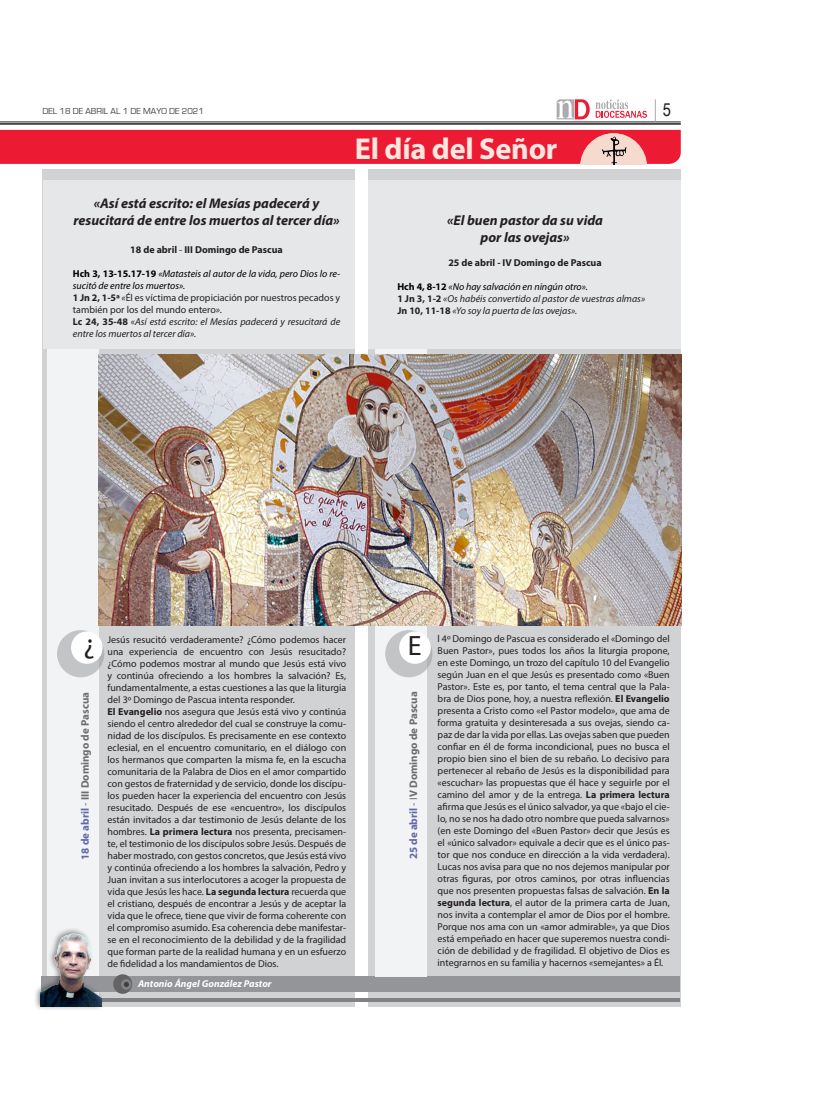
<style>
.page{position:relative;width:823px;height:1106px;background:#fff}
.page>*{position:absolute;margin:0;border:0;box-sizing:border-box;transform-origin:0 0}
.parrafo2{font:700 30.3px "Myriad Pro";letter-spacing:-.01em;color:#fde7df}
.parrafo2-2{font:28px "Myriad Pro";color:#231f20}
.t1{font:18px "Arial Narrow";color:#231f20}
.Párrafo_NODI{font:italic 700 14px "Myriad Pro";color:#231f20}
.parrafo2-3{font:700 11px "Myriad Pro";color:#6c6d70}
.Párrafo_NODI-2{font:10px/12px "Myriad Pro";color:#231f20;text-align:justify}
.Párrafo_NODI-3{font:italic 10px/12px "Myriad Pro";color:#231f20}
.Párrafo_NODI-4{font:italic 10px/12px "Myriad Pro";color:#000}
.parrafo2-4{font:700 10px "Myriad Pro";color:#231f20}
.parrafo2-5{font:italic 700 10px "Myriad Pro";color:#fff}
.t2{font:9px "Eurostile";color:#3e3e3f}
.s1{font-weight:400}
.s2{font-weight:700;font-style:normal}
.s3{font-weight:700}
.s4{font-style:italic}
.s5{font-style:normal}
.s6{color:#6168a7}
</style>
<div class="page">
<hr style="left:0;top:122px;width:680px;height:1px;background:#231f20">
<hr style="left:0;top:123px;width:680px;height:2px;background:#231f20">
<svg style="left:556px;top:99px;width:33px;height:20px"></svg>
<svg style="left:595px;top:99px;width:51px;height:19px"></svg>
<svg style="left:654px;top:99px;width:1px;height:22px"></svg>
<div style="left:0;top:130px;width:680px;height:34px;background:#ed1a33"></div>
<div style="left:579px;top:133px;width:67px;height:68px;background:#f7dace;border-radius:50%"></div>
<img style="left:601px;top:137px;width:25px;height:28px">
<div style="left:537px;top:165px;width:117px;height:44px;background:#fff"></div>
<div style="left:42px;top:169px;width:312px;height:837px;background:#d1d2d4"></div>
<div style="left:47px;top:291px;width:52px;height:715px;background:#f2f3f4"></div>
<div style="left:43px;top:180px;width:311px;height:169px;background:#e6e7e9"></div>
<div style="left:368px;top:169px;width:312px;height:837px;background:#d1d2d4"></div>
<svg style="left:104px;top:997px;width:575px;height:4px;fill:#808285"></svg>
<div style="left:42px;top:976px;width:637px;height:15px;background:#939598"></div>
<div style="left:113px;top:974px;width:19px;height:19px;background:#636366;border-radius:50%"></div>
<div style="left:121px;top:979px;width:10px;height:10px;background:#808285;border-radius:50%"></div>
<svg style="left:124px;top:982px;width:5px;height:5px"></svg>
<div style="left:57px;top:630px;width:47px;height:47px;background:#c2c4c6;border-radius:50%"></div>
<div style="left:71px;top:631px;width:32px;height:33px;background:#fff;border-radius:50%"></div>
<div style="left:33px;top:927px;width:71px;height:84px;background:#231f20;opacity:.5"></div>
<img style="left:41px;top:931px;width:61px;height:75px">
<div style="left:375px;top:308px;width:52px;height:668px;background:#f2f3f4"></div>
<div style="left:368px;top:180px;width:312px;height:169px;background:#e6e7e9"></div>
<svg style="left:385px;top:630px;width:47px;height:47px"></svg>
<div style="left:399px;top:631px;width:31px;height:33px;background:#fff;border-radius:50%"></div>
<img style="left:99px;top:354px;width:582px;height:271px">
<p class="t2" style="left:43px;top:107px;width:163px">DEL 18 DE ABRIL AL 1 DE MAYO DE 2021</p>
<p class="t1" style="left:662px;top:97px;width:10px">5</p>
<p class="parrafo2" style="left:354px;top:129px;width:204px">El día del Señor</p>
<p class="Párrafo_NODI" style="left:94px;top:194px;width:227px">«Así está escrito: el Mesías padecerá y</p>
<p class="Párrafo_NODI" style="left:73px;top:211px;width:268px">resucitará de entre los muertos al tercer día»</p>
<p class="parrafo2-4" style="left:130px;top:243px;width:154px">18 de abril <span class="s1">-</span> III Domingo de Pascua</p>
<p class="Párrafo_NODI-4" style="left:73px;top:267px;width:269px"><span class="s2">Hch 3, 13-15.17-19</span> «Matasteis al autor de la vida, pero Dios lo re&shy;sucitó de entre los muertos».</p>
<p class="Párrafo_NODI-2" style="left:73px;top:291px;width:269px"><span class="s3">1 Jn 2, 1-5ª</span> <span class="s4">«</span>Él es víctima de propiciación por nuestros pecados y también por los del mundo entero<span class="s4">».</span></p>
<p class="Párrafo_NODI-3" style="left:73px;top:315px;width:269px"><span class="s2">Lc 24, 35-48</span> <span class="s5">«</span>Así está escrito: el Mesías padecerá y resucitará de entre los muertos al tercer día».</p>
<p class="Párrafo_NODI" style="left:446px;top:211px;width:157px">«El buen pastor da su vida</p>
<p class="Párrafo_NODI" style="left:480px;top:228px;width:90px">por las ovejas»</p>
<p class="parrafo2-4" style="left:448px;top:256px;width:155px">25 de abril - IV Domingo de Pascua</p>
<p class="Párrafo_NODI-4" style="left:397px;top:280px;width:192px"><span class="s2">Hch 4, 8-12</span> «No hay salvación en ningún otro».</p>
<p class="Párrafo_NODI-3" style="left:397px;top:292px;width:249px"><span class="s2">1 Jn 3, 1-2</span> «Os habéis convertido al pastor de vuestras almas»</p>
<p class="Párrafo_NODI-3" style="left:397px;top:304px;width:181px"><span class="s2">Jn 10, 11-18</span> «Yo soy la puerta de las ovejas».</p>
<p class="parrafo2-2" style="left:83px;top:626px;width:13px">¿</p>
<p class="parrafo2-3" style="left:78px;top:859px;width:169px;rotate:-90deg"><span class="s6">18 de abril</span> <span class="s1">-</span> III Domingo de Pascua</p>
<p class="Párrafo_NODI-2" style="left:107px;top:633px;width:240px">Jesús resucitó verdaderamente? ¿Cómo podemos hacer una experiencia de encuentro con Jesús resucitado? ¿Cómo podemos mostrar al mundo que Jesús está vivo y continúa ofreciendo a los hombres la salvación? Es, fundamentalmente, a estas cuestiones a las que la liturgia del 3º Domingo de Pascua intenta responder.</p>
<p class="Párrafo_NODI-2" style="left:107px;top:705px;width:240px"><span class="s3">El Evangelio</span> nos asegura que Jesús está vivo y continúa siendo el centro alrededor del cual se construye la comu&shy;nidad de los discípulos. Es precisamente en ese contexto eclesial, en el encuentro comunitario, en el diálogo con los hermanos que comparten la misma fe, en la escucha comunitaria de la Palabra de Dios en el amor compartido con gestos de fraternidad y de servicio, donde los discípu&shy;los pueden hacer la experiencia del encuentro con Jesús resucitado. Después de ese «encuentro», los discípulos están invitados a dar testimonio de Jesús delante de los hombres. <span class="s3">La primera lectura</span> nos presenta, precisamen&shy;te, el testimonio de los discípulos sobre Jesús. Después de haber mostrado, con gestos concretos, que Jesús está vivo y continúa ofreciendo a los hombres la salvación, Pedro y Juan invitan a sus interlocutores a acoger la propuesta de vida que Jesús les hace. <span class="s3">La segunda lectura</span> recuerda que el cristiano, después de encontrar a Jesús y de aceptar la vida que le ofrece, tiene que vivir de forma coherente con el compromiso asumido. Esa coherencia debe manifestar&shy;se en el reconocimiento de la debilidad y de la fragilidad que forman parte de la realidad humana y en un esfuerzo de fidelidad a los mandamientos de Dios.</p>
<p class="parrafo2-5" style="left:138px;top:977px;width:135px">Antonio Ángel González Pastor</p>
<p class="parrafo2-2" style="left:407px;top:628px;width:15px">E</p>
<p class="parrafo2-3" style="left:406px;top:859px;width:169px;rotate:-90deg"><span class="s6">25 de abril</span> <span class="s1">- I</span>V Domingo de Pascua</p>
<p class="Párrafo_NODI-2" style="left:437px;top:632px;width:233px">l 4º Domingo de Pascua es considerado el «Domingo del Buen Pastor», pues todos los años la liturgia propone, en este Domingo, un trozo del capítulo 10 del Evangelio según Juan en el que Jesús es presentado como «Buen Pastor». Este es, por tanto, el tema central que la Pala&shy;bra de Dios pone, hoy, a nuestra reflexión. <span class="s3">El Evangelio </span>presenta a Cristo como «el Pastor modelo», que ama de forma gratuita y desinteresada a sus ovejas, siendo ca&shy;paz de dar la vida por ellas. Las ovejas saben que pueden confiar en él de forma incondicional, pues no busca el propio bien sino el bien de su rebaño. Lo decisivo para pertenecer al rebaño de Jesús es la disponibilidad para «escuchar» las propuestas que él hace y seguirle por el camino del amor y de la entrega. <span class="s3">La primera lectura </span>afirma que Jesús es el único salvador, ya que «bajo el cie&shy;lo, no se nos ha dado otro nombre que pueda salvarnos» (en este Domingo del «Buen Pastor» decir que Jesús es el «único salvador» equivale a decir que es el único pas&shy;tor que nos conduce en dirección a la vida verdadera).<br>Lucas nos avisa para que no nos dejemos manipular por otras figuras, por otros caminos, por otras influencias que nos presenten propuestas falsas de salvación. <span class="s3">En la segunda lectura</span>, el autor de la primera carta de Juan, nos invita a contemplar el amor de Dios por el hombre.<br>Porque nos ama con un «amor admirable», ya que Dios está empeñado en hacer que superemos nuestra condi&shy;ción de debilidad y de fragilidad. El objetivo de Dios es integrarnos en su familia y hacernos «semejantes» a Él.</p>
</div>
